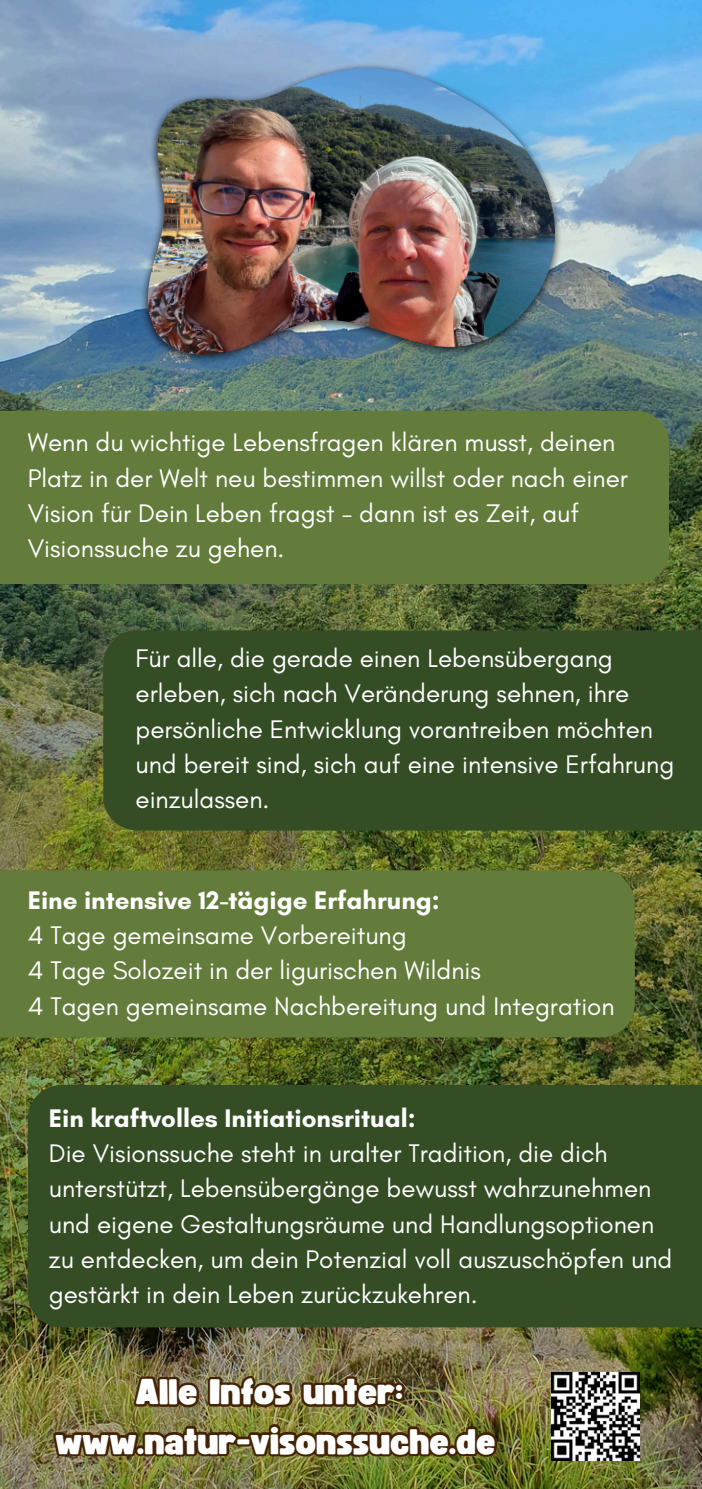
<style>
.page{position:relative;width:702px;height:1489px;background:#fff}
.page>*{position:absolute;margin:0;border:0;box-sizing:border-box;transform-origin:0 0}
.t1{font:35.25px/49.5px "Funtastic";color:#fff;text-align:center}
.t2{font:26px/35.2px "Glacial Indifference";color:#fff}
.t3{font:700 26px "Glacial Indifference";color:#fff}
</style>
<div class="page">
<img style="left:0;top:0;width:701px;height:1489px">
<div style="left:0;top:411px;width:669px;height:173px;background:#637b3b"></div>
<div style="left:103px;top:630px;width:598px;height:200px;background:#344d25"></div>
<div style="left:0;top:870px;width:634px;height:167px;background:#637b3b"></div>
<div style="left:28px;top:1085px;width:673px;height:242px;background:#344d25"></div>
<img style="left:140px;top:63px;width:422px;height:302px">
<img style="left:147px;top:67px;width:408px;height:288px">
<img style="left:551px;top:1372px;width:88px;height:88px">
<div style="left:131px;top:875px;width:277px;height:165px;background:#637b3b"></div>
<img style="left:51px;top:1040px;width:449px;height:449px">
<p class="t2" style="left:28px;top:424px;width:601px">Wenn du wichtige Lebensfragen klären musst, deinen Platz in der Welt neu bestimmen willst oder nach einer Vision für Dein Leben fragst - dann ist es Zeit, auf Visionssuche zu gehen.</p>
<p class="t2" style="left:135px;top:640px;width:518px">Für alle, die gerade einen Lebensübergang erleben, sich nach Veränderung sehnen, ihre persönliche Entwicklung vorantreiben möchten</p>
<p class="t2" style="left:135px;top:746px;width:540px">und bereit sind, sich auf eine intensive Erfahrung einzulassen.</p>
<p class="t3" style="left:28px;top:884px;width:413px">Eine intensive 12-tägige Erfahrung:</p>
<p class="t2" style="left:28px;top:917px;width:380px">4 Tage gemeinsame Vorbereitung</p>
<p class="t2" style="left:28px;top:952px;width:454px">4 Tage Solozeit in der ligurischen Wildnis</p>
<p class="t2" style="left:28px;top:988px;width:588px">4 Tagen gemeinsame Nachbereitung und Integration</p>
<p class="t3" style="left:49px;top:1102px;width:368px">Ein kraftvolles Initiationsritual:</p>
<p class="t2" style="left:49px;top:1135px;width:624px">Die Visionssuche steht in uralter Tradition, die dich unterstützt, Lebensübergänge bewusst wahrzunehmen und eigene Gestaltungsräume und Handlungsoptionen zu entdecken, um dein Potenzial voll auszuschöpfen und gestärkt in dein Leben zurückzukehren.</p>
<h1 class="t1" style="left:56px;top:1369px;width:441px">Alle Infos unter: www.natur-visonssuche.de</h1>
</div>
